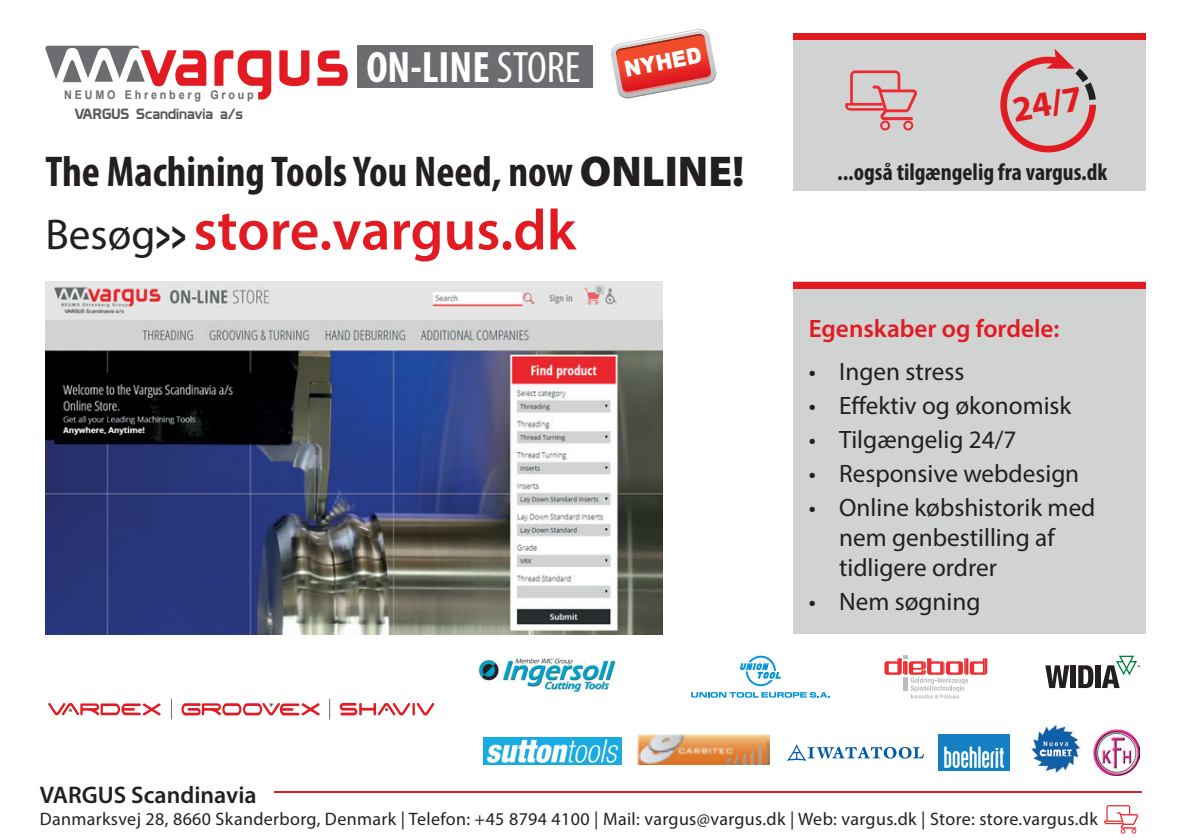
<style>
.page{position:relative;width:1191px;height:840px;background:#fff}
.page>*{position:absolute;margin:0;border:0;box-sizing:border-box;transform-origin:0 0}
.t1{font:600 57.6px "Myriad Pro";color:#e21a21}
.t2{font:700 condensed 44.2px "Myriad Pro";color:#fff}
.t3{font:700 condensed 43.2px "Myriad Pro";color:#231f20}
.t4{font:43.2px "Myriad Pro";color:#231f20}
.t5{font:700 36px "Myriad Pro";color:#e21a21}
.t6{font:25.2px/30.2px "Myriad Pro";color:#231f20}
.t7{font:600 25.2px "Myriad Pro";color:#e21a21}
.t8{font:700 condensed 24px "Myriad Pro";color:#231f20}
.t9{font:600 24px "Myriad Pro";color:#231f20}
.t10{font:900 22px "Arial";color:#fff;scale:.9 1}
.t11{font:18px "Myriad Pro";letter-spacing:.02em;color:#231f20}
.t12{font:14.6px "Prototype";color:#57585a}
.t13{font:700 12px "Arial";letter-spacing:.26em;color:#6c6d70;scale:.9 1}
.s1{font-weight:400}
.s2{font-weight:900;font-stretch:normal}
.s3{font-weight:900}
</style>
<div class="page">
<img style="left:45px;top:281px;width:617px;height:352px">
<div style="left:357px;top:46px;width:236px;height:42px;background:#6c6d70"></div>
<svg style="left:45px;top:46px;width:161px;height:40px"></svg>
<svg style="left:214px;top:50px;width:57px;height:49px"></svg>
<svg style="left:279px;top:50px;width:30px;height:36px"></svg>
<svg style="left:317px;top:50px;width:31px;height:36px"></svg>
<svg style="left:611px;top:29px;width:106px;height:70px"></svg>
<hr style="left:274px;top:790px;width:867px;height:2px;background:#e21a21">
<div style="left:793px;top:281px;width:352px;height:352px;background:#d1d2d2"></div>
<div style="left:793px;top:281px;width:352px;height:7px;background:#e21a21"></div>
<div style="left:793px;top:40px;width:352px;height:150px;background:#d1d2d2"></div>
<svg style="left:845px;top:70px;width:72px;height:60px"></svg>
<div style="left:793px;top:33px;width:352px;height:7px;background:#e21a21"></div>
<svg style="left:1000px;top:49px;width:96px;height:104px"></svg>
<svg style="left:1104px;top:805px;width:34px;height:28px"></svg>
<img style="left:483px;top:737px;width:138px;height:26px">
<img style="left:1030px;top:725px;width:50px;height:48px">
<img style="left:636px;top:734px;width:134px;height:29px">
<img style="left:478px;top:658px;width:138px;height:34px">
<svg style="left:884px;top:655px;width:103px;height:43px"></svg>
<svg style="left:740px;top:655px;width:41px;height:30px"></svg>
<svg style="left:691px;top:692px;width:138px;height:5px"></svg>
<svg style="left:1045px;top:665px;width:24px;height:22px"></svg>
<div style="left:1070px;top:665px;width:5px;height:22px;background:#231f20"></div>
<svg style="left:1078px;top:665px;width:15px;height:22px"></svg>
<div style="left:1095px;top:665px;width:5px;height:22px;background:#231f20"></div>
<svg style="left:1102px;top:655px;width:38px;height:32px"></svg>
<svg style="left:787px;top:744px;width:137px;height:16px"></svg>
<img style="left:939px;top:734px;width:70px;height:35px">
<img style="left:1093px;top:729px;width:47px;height:46px">
<svg style="left:340px;top:702px;width:94px;height:13px"></svg>
<svg style="left:48px;top:703px;width:113px;height:12px"></svg>
<svg style="left:181px;top:703px;width:139px;height:12px"></svg>
<svg style="left:171px;top:698px;width:1px;height:21px"></svg>
<svg style="left:329px;top:698px;width:1px;height:21px"></svg>
<p class="t13" style="left:64px;top:87px;width:58px">NEUMO</p>
<p class="t13" style="left:125px;top:87px;width:86px">Ehrenberg</p>
<p class="t13" style="left:210px;top:87px;width:50px">Group</p>
<p class="t12" style="left:74px;top:105px;width:57px">VARGUS</p>
<p class="t12" style="left:136px;top:105px;width:78px">Scandinavia</p>
<p class="t12" style="left:220px;top:105px;width:24px">s/a</p>
<h2 class="t2" style="left:366px;top:40px;width:215px">ON-LINE <span class="s1">STORE</span></h2>
<p class="t10" style="left:621px;top:54px;width:88px;rotate:-11deg">NYHED</p>
<h3 class="t3" style="left:45px;top:144px;width:700px">The MachiningToolsYou Need, now <span class="s2">ONLINE!</span></h3>
<h3 class="t4" style="left:45px;top:208px;width:143px">Besøg<span class="s3">&gt;&gt;</span></h3>
<h1 class="t1" style="left:193px;top:193px;width:384px">store.vargus.dk</h1>
<h3 class="t5" style="left:1008px;top:87px;width:72px;rotate:-10deg">24/7</h3>
<p class="t8" style="left:837px;top:156px;width:272px">...også tilgængelig fra vargus.dk</p>
<p class="t7" style="left:808px;top:312px;width:252px">Egenskaber og fordele:</p>
<p class="t6" style="left:839px;top:356px;width:127px">Ingen stress</p>
<p class="t6" style="left:808px;top:356px;width:9px">•</p>
<p class="t6" style="left:808px;top:390px;width:9px">•</p>
<p class="t6" style="left:808px;top:424px;width:9px">•</p>
<p class="t6" style="left:808px;top:457px;width:9px">•</p>
<p class="t6" style="left:808px;top:491px;width:9px">•</p>
<p class="t6" style="left:808px;top:585px;width:9px">•</p>
<p class="t6" style="left:839px;top:390px;width:234px">Effektiv og økonomisk</p>
<p class="t6" style="left:839px;top:424px;width:179px">Tilgængelig 24/7</p>
<p class="t6" style="left:839px;top:457px;width:242px">Responsive webdesign</p>
<p class="t6" style="left:839px;top:491px;width:258px">Online købshistorik med</p>
<p class="t6" style="left:839px;top:521px;width:217px">nem genbestilling af tidligere ordrer</p>
<p class="t6" style="left:839px;top:585px;width:143px">Nem søgning</p>
<p class="t9" style="left:40px;top:779px;width:219px">VARGUS Scandinavia</p>
<p class="t11" style="left:40px;top:807px;width:1059px">Danmarksvej 28, 8660 Skanderborg, Denmark | Telefon: +45 8794 4100 | Mail: vargus@vargus.dk | Web: vargus.dk | Store: store.vargus.dk</p>
</div>
